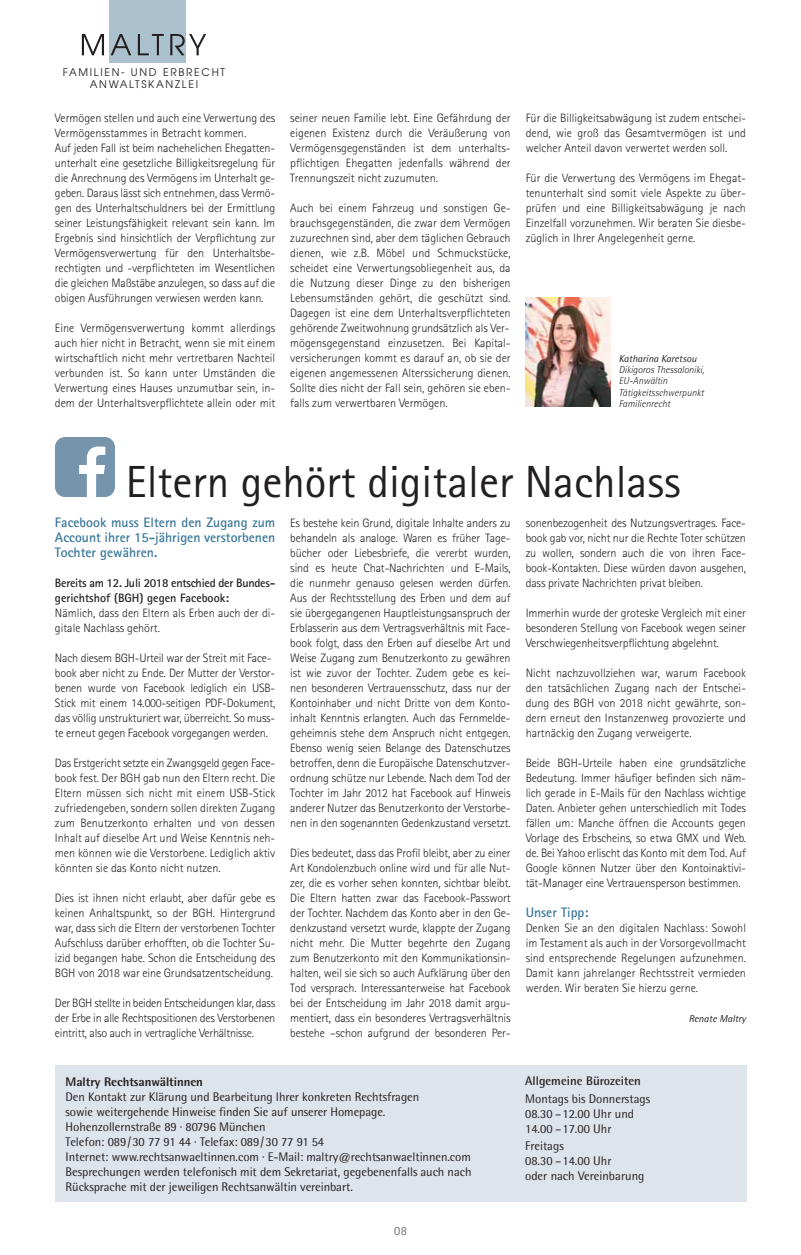
<style>
.page{position:relative;width:801px;height:1255px;background:#fff}
.page>*{position:absolute;margin:0;border:0;box-sizing:border-box;transform-origin:0 0}
.t1{font:45px "Rotis Sans Serif";color:#231f20}
.t2{font:700 13.75px/15px "Rotis Sans Serif";color:#3b789a;text-align:justify}
.t3{font:12.5px/15px "AT Rotis Semi Sans";letter-spacing:-.005em;color:#231f20}
.t4{font:800 12.5px "AT Rotis Semi Sans";letter-spacing:-.005em;color:#231f20}
.t5{font:700 12.5px "AT Rotis Semi Sans";color:#231f20}
.t6{font:12.5px "Rotis Sans Serif";color:#6d6e70}
.t7{font:300 12.12px/15px "Rotis Sans Serif";letter-spacing:-.01em;color:#231f20;text-align:justify}
.t8{font:700 12.12px/15px "Rotis Sans Serif";letter-spacing:-.02em;color:#231f20}
.t9{font:10.5px/12.6px "Avant Garde";letter-spacing:.16em;color:#231f20;text-align:center}
.t10{font:italic 300 10px/11.2px "AT Rotis Semi Sans";color:#231f20}
.t11{font:italic 10px "AT Rotis Semi Sans";color:#231f20}
</style>
<div class="page">
<div style="left:55px;top:1065px;width:691px;height:136px;background:#dee4eb"></div>
<div style="left:55px;top:437px;width:60px;height:60px;background:#7694ac;border-radius:10px"></div>
<svg style="left:79px;top:446px;width:26px;height:51px"></svg>
<img style="left:525px;top:297px;width:85px;height:110px">
<div style="left:110px;top:0;width:76px;height:62px;background:#acc1ce"></div>
<svg style="left:82px;top:34px;width:22px;height:21px"></svg>
<svg style="left:111px;top:34px;width:20px;height:21px"></svg>
<svg style="left:138px;top:34px;width:26px;height:21px"></svg>
<svg style="left:170px;top:34px;width:36px;height:21px"></svg>
<p class="t9" style="left:63px;top:67px;width:164px">FAMILIEN- UND ERBRECHT<br>ANWALTSKANZLEI</p>
<p class="t7" style="left:55px;top:111px;width:222px;text-align:left">Vermögen stellen und auch eine Verwertung des Vermögensstammes in Betracht kommen.<br>Auf jeden Fall ist beim nachehelichen Ehegatten&shy;unterhalt eine gesetzliche Billigkeitsregelung für die Anrechnung des Vermögens im Unterhalt ge&shy;geben. Daraus lässt sich entnehmen, dass Vermö&shy;gen des Unterhaltschuldners bei der Ermittlung seiner Leistungsfähigkeit relevant sein kann. Im Ergebnis sind hinsichtlich der Verpflichtung zur Vermögensverwertung für den Unterhaltsbe&shy;rechtigten und -verpflichteten im Wesentlichen die gleichen Maßstäbe anzulegen, so dass auf die obigen Ausführungen verwiesen werden kann.</p>
<p class="t7" style="left:55px;top:321px;width:222px">Eine Vermögensverwertung kommt allerdings auch hier nicht in Betracht, wenn sie mit einem wirtschaftlich nicht mehr vertretbaren Nachteil verbunden ist. So kann unter Umständen die Verwertung eines Hauses unzumutbar sein, in&shy;dem der Unterhaltsverpflichtete allein oder mit</p>
<p class="t7" style="left:290px;top:111px;width:222px">seiner neuen Familie lebt. Eine Gefährdung der eigenen Existenz durch die Veräußerung von Vermögensgegenständen ist dem unterhalts&shy;pflichtigen Ehegatten jedenfalls während der Trennungszeit nicht zuzumuten.</p>
<p class="t7" style="left:290px;top:201px;width:222px">Auch bei einem Fahrzeug und sonstigen Ge&shy;brauchsgegenständen, die zwar dem Vermögen zuzurechnen sind, aber dem täglichen Gebrauch dienen, wie z.B. Möbel und Schmuckstücke, scheidet eine Verwertungsobliegenheit aus, da die Nutzung dieser Dinge zu den bisherigen Lebensumständen gehört, die geschützt sind.<br>Dagegen ist eine dem Unterhaltsverpflichteten gehörende Zweitwohnung grundsätzlich als Ver&shy;mögensgegenstand einzusetzen. Bei Kapital&shy;versicherungen kommt es darauf an, ob sie der eigenen angemessenen Alterssicherung dienen.<br>Sollte dies nicht der Fall sein, gehören sie eben&shy;falls zum verwertbaren Vermögen.</p>
<p class="t7" style="left:526px;top:111px;width:222px">Für die Billigkeitsabwägung ist zudem entschei&shy;dend, wie groß das Gesamtvermögen ist und welcher Anteil davon verwertet werden soll.</p>
<p class="t7" style="left:526px;top:171px;width:222px">Für die Verwertung des Vermögens im Ehegat&shy;tenunterhalt sind somit viele Aspekte zu über&shy;prüfen und eine Billigkeitsabwägung je nach Einzelfall vorzunehmen. Wir beraten Sie diesbe&shy;züglich in Ihrer Angelegenheit gerne.</p>
<p class="t11" style="left:619px;top:355px;width:79px">Katharina Karetsou</p>
<p class="t10" style="left:619px;top:364px;width:87px">Dikigoros Thessaloniki,<br>EU-Anwältin<br>Tätigkeitsschwerpunkt<br>Familienrecht</p>
<h1 class="t1" style="left:126px;top:466px;width:556px">Eltern gehört digitaler Nachlass</h1>
<p class="t2" style="left:55px;top:516px;width:222px">Facebook muss Eltern den Zugang zum Account ihrer 15-jährigen verstorbenen Tochter gewähren.</p>
<p class="t8" style="left:55px;top:576px;width:222px">Bereits am 12. Juli 2018 entschied der Bundes&shy;gerichtshof (BGH) gegen Facebook:</p>
<p class="t7" style="left:55px;top:606px;width:222px">Nämlich, dass den Eltern als Erben auch der di&shy;gitale Nachlass gehört.</p>
<p class="t7" style="left:55px;top:651px;width:222px;text-align:left">Nach diesem BGH-Urteil war der Streit mit Face&shy;book aber nicht zu Ende. Der Mutter der Verstor&shy;benen wurde von Facebook lediglich ein USB-Stick mit einem 14.000-seitigen PDF-Dokument, das völlig unstrukturiert war, überreicht. So muss&shy;te erneut gegen Facebook vorgegangen werden.</p>
<p class="t7" style="left:55px;top:756px;width:222px">Das Erstgericht setzte ein Zwangsgeld gegen Face&shy;book fest. Der BGH gab nun den Eltern recht. Die Eltern müssen sich nicht mit einem USB-Stick zufriedengeben, sondern sollen direkten Zugang zum Benutzerkonto erhalten und von dessen Inhalt auf dieselbe Art und Weise Kenntnis neh&shy;men können wie die Verstorbene. Lediglich aktiv könnten sie das Konto nicht nutzen.</p>
<p class="t7" style="left:55px;top:891px;width:222px">Dies ist ihnen nicht erlaubt, aber dafür gebe es keinen Anhaltspunkt, so der BGH. Hintergrund war, dass sich die Eltern der verstorbenen Tochter Aufschluss darüber erhofften, ob die Tochter Su&shy;izid begangen habe. Schon die Entscheidung des BGH von 2018 war eine Grundsatzentscheidung.</p>
<p class="t7" style="left:55px;top:996px;width:222px">Der BGH stellte in beiden Entscheidungen klar, dass der Erbe in alle Rechtspositionen des Verstorbenen eintritt, also auch in vertragliche Verhältnisse.</p>
<p class="t7" style="left:290px;top:516px;width:222px">Es bestehe kein Grund, digitale Inhalte anders zu behandeln als analoge. Waren es früher Tage&shy;bücher oder Liebesbriefe, die vererbt wurden, sind es heute Chat-Nachrichten und E-Mails, die nunmehr genauso gelesen werden dürfen.<br>Aus der Rechtsstellung des Erben und dem auf sie übergegangenen Hauptleistungsanspruch der Erblasserin aus dem Vertragsverhältnis mit Face&shy;book folgt, dass den Erben auf dieselbe Art und Weise Zugang zum Benutzerkonto zu gewähren ist wie zuvor der Tochter. Zudem gebe es kei&shy;nen besonderen Vertrauensschutz, dass nur der Kontoinhaber und nicht Dritte von dem Konto&shy;inhalt Kenntnis erlangten. Auch das Fernmelde&shy;geheimnis stehe dem Anspruch nicht entgegen.<br>Ebenso wenig seien Belange des Datenschutzes betroffen, denn die Europäische Datenschutzver&shy;ordnung schütze nur Lebende. Nach dem Tod der Tochter im Jahr 2012 hat Facebook auf Hinweis anderer Nutzer das Benutzerkonto der Verstorbe&shy;nen in den sogenannten Gedenkzustand versetzt.</p>
<p class="t7" style="left:290px;top:846px;width:222px">Dies bedeutet, dass das Profil bleibt, aber zu einer Art Kondolenzbuch online wird und für alle Nut&shy;zer, die es vorher sehen konnten, sichtbar bleibt.<br>Die Eltern hatten zwar das Facebook-Passwort der Tochter. Nachdem das Konto aber in den Ge&shy;denkzustand versetzt wurde, klappte der Zugang nicht mehr. Die Mutter begehrte den Zugang zum Benutzerkonto mit den Kommunikationsin&shy;halten, weil sie sich so auch Aufklärung über den Tod versprach. Interessanterweise hat Facebook bei der Entscheidung im Jahr 2018 damit argu&shy;mentiert, dass ein besonderes Vertragsverhältnis bestehe –schon aufgrund der besonderen Per-</p>
<p class="t7" style="left:526px;top:516px;width:222px">sonenbezogenheit des Nutzungsvertrages. Face&shy;book gab vor, nicht nur die Rechte Toter schützen zu wollen, sondern auch die von ihren Face&shy;book-Kontakten. Diese würden davon ausgehen, dass private Nachrichten privat bleiben.</p>
<p class="t7" style="left:526px;top:606px;width:222px">Immerhin wurde der groteske Vergleich mit einer besonderen Stellung von Facebook wegen seiner Verschwiegenheitsverpflichtung abgelehnt.</p>
<p class="t7" style="left:526px;top:666px;width:222px">Nicht nachzuvollziehen war, warum Facebook den tatsächlichen Zugang nach der Entschei&shy;dung des BGH von 2018 nicht gewährte, son&shy;dern erneut den Instanzenweg provozierte und hartnäckig den Zugang verweigerte.</p>
<p class="t7" style="left:526px;top:756px;width:222px">Beide BGH-Urteile haben eine grundsätzliche Bedeutung. Immer häufiger befinden sich näm&shy;lich gerade in E-Mails für den Nachlass wichtige Daten. Anbieter gehen unterschiedlich mit Todes fällen um: Manche öffnen die Accounts gegen Vorlage des Erbscheins, so etwa GMX und Web. de. Bei Yahoo erlischt das Konto mit dem Tod. Auf Google können Nutzer über den Kontoinaktivi&shy;tät-Manager eine Vertrauensperson bestimmen.</p>
<p class="t2" style="left:526px;top:906px;width:64px">Unser Tipp:</p>
<p class="t7" style="left:526px;top:921px;width:222px">Denken Sie an den digitalen Nachlass: Sowohl im Testament als auch in der Vorsorgevollmacht sind entsprechende Regelungen aufzunehmen.<br>Damit kann jahrelanger Rechtsstreit vermieden werden. Wir beraten Sie hierzu gerne.</p>
<p class="t11" style="left:689px;top:1015px;width:59px">Renate Maltry</p>
<p class="t4" style="left:66px;top:1073px;width:139px">Maltry Rechtsanwältinnen</p>
<p class="t3" style="left:66px;top:1090px;width:407px">Den Kontakt zur Klärung und Bearbeitung Ihrer konkreten Rechtsfragen<br>sowie weitergehende Hinweise finden Sie auf unserer Homepage.<br>Hohenzollernstraße 89 · 80796 München<br>Telefon: 089/30 77 91 44 · Telefax: 089/30 77 91 54<br>Internet: www.rechtsanwaeltinnen.com · E-Mail: maltry@rechtsanwaeltinnen.com Besprechungen werden telefonisch mit dem Sekretariat, gegebenenfalls auch nach Rücksprache mit der jeweiligen Rechtsanwältin vereinbart.</p>
<p class="t6" style="left:394px;top:1226px;width:14px">08</p>
<p class="t5" style="left:525px;top:1073px;width:117px">Allgemeine Bürozeiten</p>
<p class="t3" style="left:525px;top:1092px;width:126px">Montags bis Donnerstags<br>08.30 –12.00 Uhr und<br>14.00 –17.00 Uhr</p>
<p class="t3" style="left:525px;top:1139px;width:121px">Freitags<br>08.30 –14.00 Uhr<br>oder nach Vereinbarung</p>
</div>
